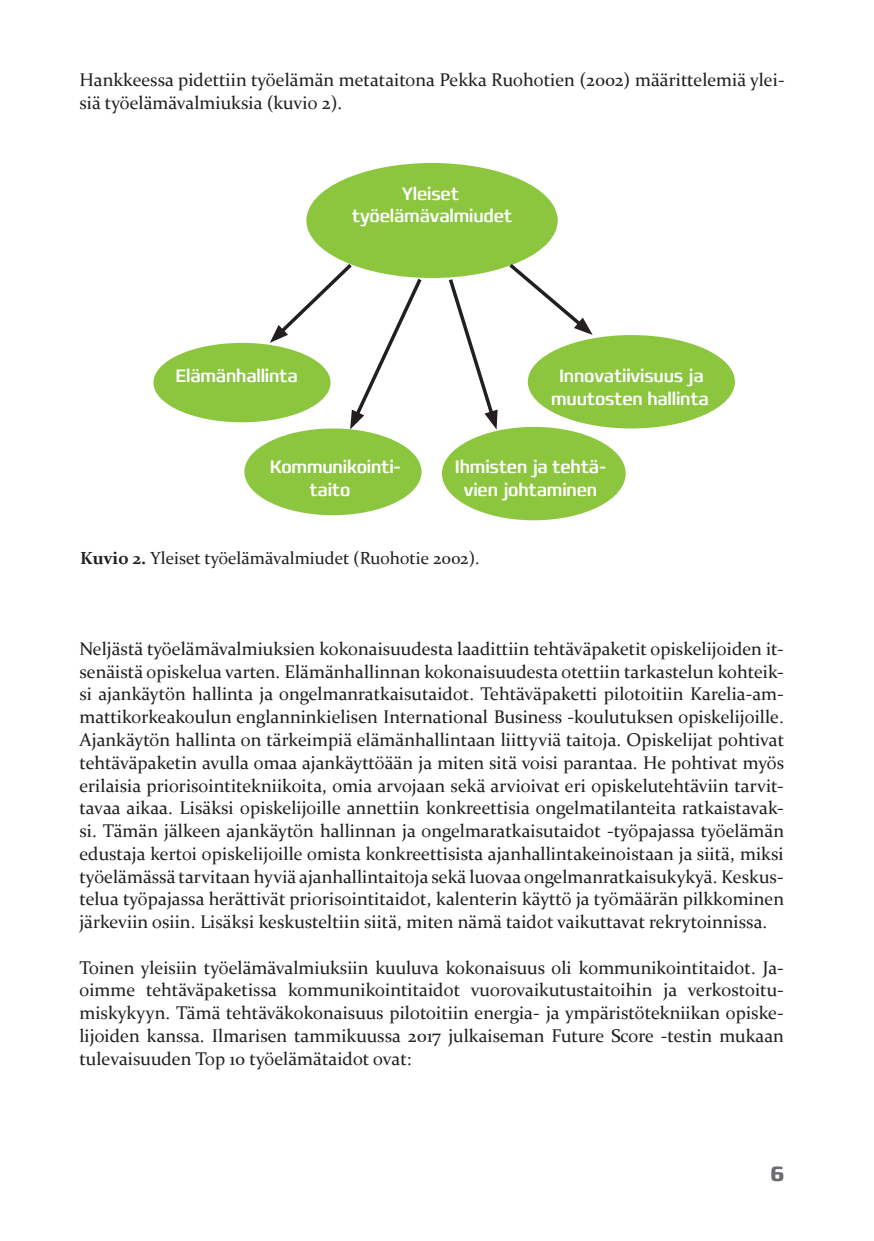
<style>
.page{position:relative;width:874px;height:1241px;background:#fff}
.page>*{position:absolute;margin:0;border:0;box-sizing:border-box;transform-origin:0 0}
.t1{font:700 condensed 21px "Francker Std";color:#6c6d70}
.leipäteksti-ei_sisen{font:18.38px/22.8px "Constantia";color:#231f20;text-align:justify}
.leipäteksti-ei_sisen-2{font:500 condensed 18.38px/22.8px "Francker Std";letter-spacing:-.01em;color:#fff;text-align:center}
.leipäteksti-ei_sisen-3{font:17.5px "Constantia";color:#231f20}
.s1{font-weight:700}
</style>
<div class="page">
<div style="left:306px;top:163px;width:251px;height:115px;background:#8bc63e;border-radius:50%"></div>
<div style="left:153px;top:343px;width:177px;height:79px;background:#8bc63e;border-radius:50%"></div>
<div style="left:244px;top:428px;width:177px;height:87px;background:#8bc63e;border-radius:50%"></div>
<div style="left:441px;top:427px;width:184px;height:93px;background:#8bc63e;border-radius:50%"></div>
<div style="left:527px;top:335px;width:207px;height:93px;background:#8bc63e;border-radius:50%"></div>
<svg style="left:270px;top:260px;width:154px;height:169px"></svg>
<svg style="left:446px;top:275px;width:51px;height:154px"></svg>
<svg style="left:505px;top:260px;width:87px;height:75px"></svg>
<p class="leipäteksti-ei_sisen" style="left:79px;top:67px;width:706px">Hankkeessa pidettiin työelämän metataitona Pekka Ruohotien (2002) määrittelemiä ylei&shy;siä työelämävalmiuksia (kuvio 2).</p>
<p class="leipäteksti-ei_sisen-2" style="left:351px;top:182px;width:162px">Yleiset työelämävalmiudet</p>
<p class="leipäteksti-ei_sisen-2" style="left:175px;top:364px;width:124px">Elämänhallinta</p>
<p class="leipäteksti-ei_sisen-2" style="left:550px;top:364px;width:159px">Innovatiivisuus ja muutosten hallinta</p>
<p class="leipäteksti-ei_sisen-2" style="left:269px;top:455px;width:132px">Kommunikointi-</p>
<p class="leipäteksti-ei_sisen-2" style="left:309px;top:477px;width:42px">taito</p>
<p class="leipäteksti-ei_sisen-2" style="left:454px;top:455px;width:153px">Ihmisten ja tehtä&shy;vien johtaminen</p>
<p class="leipäteksti-ei_sisen-3" style="left:80px;top:546px;width:400px"><span class="s1">Kuvio 2.</span> Yleiset työelämävalmiudet (Ruohotie 2002).</p>
<p class="leipäteksti-ei_sisen" style="left:79px;top:636px;width:706px">Neljästä työelämävalmiuksien kokonaisuudesta laadittiin tehtäväpaketit opiskelijoiden it&shy;senäistä opiskelua varten. Elämänhallinnan kokonaisuudesta otettiin tarkastelun kohteik&shy;si ajankäytön hallinta ja ongelmanratkaisutaidot. Tehtäväpaketti pilotoitiin Karelia-am&shy;mattikorkeakoulun englanninkielisen International Business -koulutuksen opiskelijoille.<br>Ajankäytön hallinta on tärkeimpiä elämänhallintaan liittyviä taitoja. Opiskelijat pohtivat tehtäväpaketin avulla omaa ajankäyttöään ja miten sitä voisi parantaa. He pohtivat myös erilaisia priorisointitekniikoita, omia arvojaan sekä arvioivat eri opiskelutehtäviin tarvit&shy;tavaa aikaa. Lisäksi opiskelijoille annettiin konkreettisia ongelmatilanteita ratkaistavak&shy;si. Tämän jälkeen ajankäytön hallinnan ja ongelmaratkaisutaidot -työpajassa työelämän edustaja kertoi opiskelijoille omista konkreettisista ajanhallintakeinoistaan ja siitä, miksi työelämässä tarvitaan hyviä ajanhallintaitoja sekä luovaa ongelmanratkaisukykyä. Keskus&shy;telua työpajassa herättivät priorisointitaidot, kalenterin käyttö ja työmäärän pilkkominen järkeviin osiin. Lisäksi keskusteltiin siitä, miten nämä taidot vaikuttavat rekrytoinnissa.</p>
<p class="leipäteksti-ei_sisen" style="left:79px;top:955px;width:705px">Toinen yleisiin työelämävalmiuksiin kuuluva kokonaisuus oli kommunikointitaidot. Ja&shy;oimme tehtäväpaketissa kommunikointitaidot vuorovaikutustaitoihin ja verkostoitu&shy;miskykyyn. Tämä tehtäväkokonaisuus pilotoitiin energia- ja ympäristötekniikan opiske&shy;lijoiden kanssa. Ilmarisen tammikuussa 2017 julkaiseman Future Score -testin mukaan tulevaisuuden Top 10 työelämätaidot ovat:</p>
<p class="t1" style="left:770px;top:1160px;width:15px">6</p>
</div>
